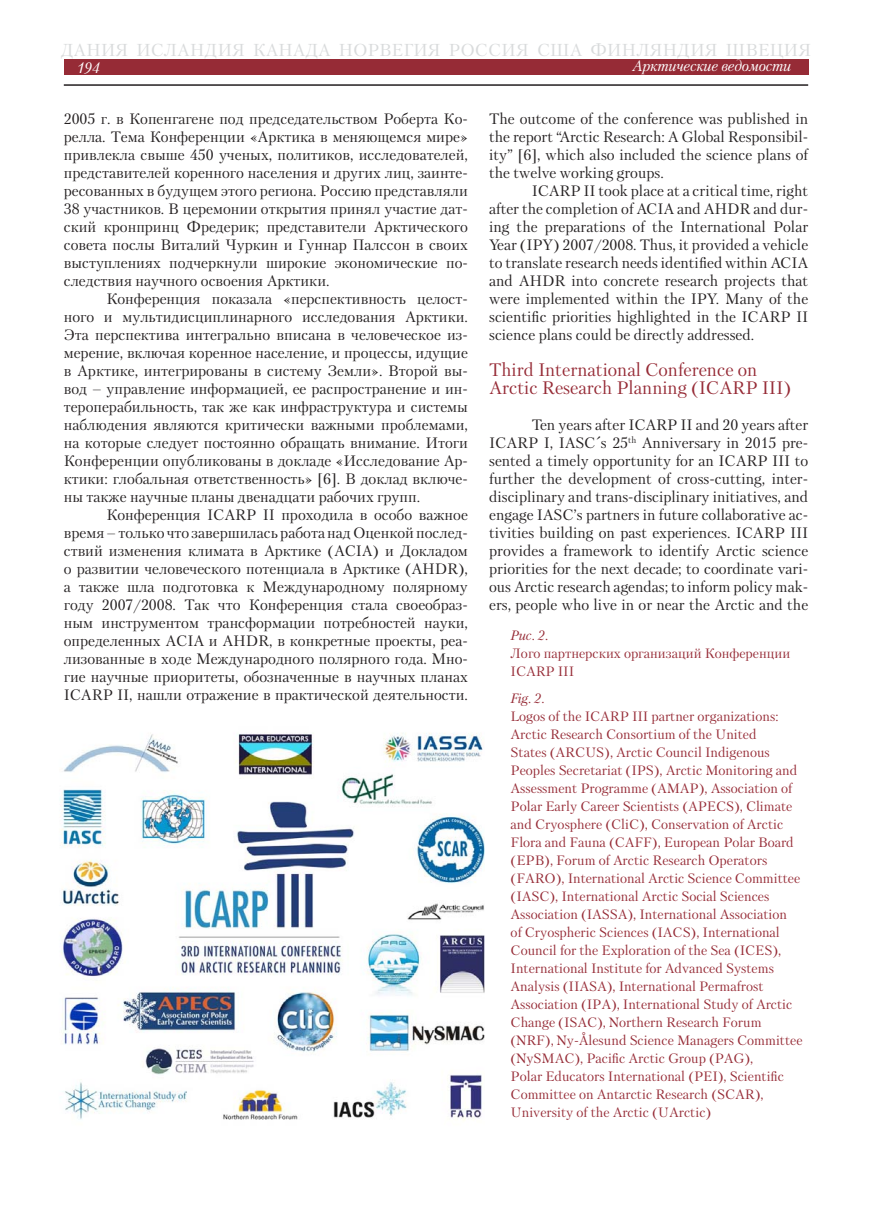
<style>
.page{position:relative;width:872px;height:1212px;background:#fff}
.page>*{position:absolute;margin:0;border:0;box-sizing:border-box;transform-origin:0 0}
.t1{font:18px/18px "Petersburg C";color:#962b36}
.t2{font:17.25px "Petersburg";color:#d9dbdc}
.t3{font:15px/18px "Petersburg";color:#231f20;text-align:justify}
.t4{font:italic 15px "Petersburg";letter-spacing:-.01em;color:#fff}
.t5{font:13.5px/18px "Petersburg";color:#962b36}
.t6{font:italic 13.5px "Petersburg";color:#962b36}
</style>
<div class="page">
<hr style="left:64px;top:84px;width:744px;height:2px;background:#231f20">
<div style="left:64px;top:60px;width:744px;height:15px;background:#962b36"></div>
<img style="left:60px;top:733px;width:424px;height:388px">
<p class="t2" style="left:61px;top:44px;width:752px">ДАНИЯ ИСЛАНДИЯ КАНАДА НОРВЕГИЯ РОССИЯ США ФИНЛЯНДИЯ ШВЕЦИЯ</p>
<p class="t4" style="left:77px;top:62px;width:25px">194</p>
<p class="t4" style="left:632px;top:61px;width:160px">Арктические ведомости</p>
<p class="t3" style="left:64px;top:112px;width:405px">2005 г. в Копенгагене под председательством Роберта Ко&shy;релла. Тема Конференции «Арктика в меняющемся мире» привлекла свыше 450 ученых, политиков, исследователей, представителей коренного населения и других лиц, заинте&shy;ресованных в будущем этого региона. Россию представляли 38 участников. В церемонии открытия принял участие дат&shy;ский кронпринц Фредерик; представители Арктического совета послы Виталий Чуркин и Гуннар Палссон в своих выступлениях подчеркнули широкие экономические по&shy;следствия научного освоения Арктики.</p>
<p class="t3" style="left:64px;top:292px;width:405px;text-indent:43px">Конференция показала «перспективность целост&shy;ного и мультидисциплинарного исследования Арктики.<br>Эта перспектива интегрально вписана в человеческое из&shy;мерение, включая коренное население, и процессы, идущие в Арктике, интегрированы в систему Земли». Второй вы&shy;вод – управление информацией, ее распространение и ин&shy;тероперабильность, так же как инфраструктура и системы наблюдения являются критически важными проблемами, на которые следует постоянно обращать внимание. Итоги Конференции опубликованы в докладе «Исследование Ар&shy;ктики: глобальная ответственность» [6]. В доклад включе&shy;ны также научные планы двенадцати рабочих групп.</p>
<p class="t3" style="left:64px;top:508px;width:405px;text-indent:43px">Конференция ICARP II проходила в особо важное время – только что завершилась работа над Оценкой послед&shy;ствий изменения климата в Арктике (АСIA) и Докладом о развитии человеческого потенциала в Арктике (AHDR), а также шла подготовка к Международному полярному году 2007/2008. Так что Конференция стала своеобраз&shy;ным инструментом трансформации потребностей науки, определенных ACIA и AHDR, в конкретные проекты, реа&shy;лизованные в ходе Международного полярного года. Мно&shy;гие научные приоритеты, обозначенные в научных планах ICARP II, нашли отражение в практической деятельности.</p>
<p class="t3" style="left:489px;top:112px;width:320px">The outcome of the conference was published in the report “Arctic Research: A Global Responsibil&shy;ity” [6], which also included the science plans of the twelve working groups.</p>
<p class="t3" style="left:489px;top:184px;width:320px;text-indent:43px">ICARP II took place at a critical time, right after the completion of ACIA and AHDR and dur&shy;ing the preparations of the International Polar Year (IPY) 2007/2008. Thus, it provided a vehicle to translate research needs identified within ACIA and AHDR into concrete research projects that were implemented within the IPY. Many of the scientific priorities highlighted in the ICARP II science plans could be directly addressed.</p>
<p class="t1" style="left:489px;top:361px;width:303px">Third International Conference on<br>Arctic Research Planning (ICARP III)</p>
<p class="t3" style="left:489px;top:418px;width:320px;text-indent:43px">Ten years after ICARP II and 20 years after ICARP I, IASC´s 25<sup>th</sup> Anniversary in 2015 pre&shy;sented a timely opportunity for an ICARP III to further the development of cross-cutting, inter&shy;disciplinary and trans-disciplinary initiatives, and engage IASC’s partners in future collaborative ac&shy;tivities building on past experiences. ICARP III provides a framework to identify Arctic science priorities for the next decade; to coordinate vari&shy;ous Arctic research agendas; to inform policy mak&shy;ers, people who live in or near the Arctic and the</p>
<p class="t6" style="left:510px;top:630px;width:39px">Рис. 2.</p>
<p class="t5" style="left:510px;top:646px;width:281px">Лого партнерских организаций Конференции<br>ICARP III</p>
<p class="t6" style="left:510px;top:693px;width:35px">Fig. 2.</p>
<p class="t5" style="left:510px;top:708px;width:293px">Logos of the ICARP III partner organizations:<br>Arctic Research Consortium of the United<br>States (ARCUS), Arctic Council Indigenous Peoples Secretariat (IPS), Arctic Monitoring and Assessment Programme (AMAP), Association of Polar Early Career Scientists (APECS), Climate and Cryosphere (CliC), Conservation of Arctic Flora and Fauna (CAFF), European Polar Board (EPB), Forum of Arctic Research Operators (FARO), International Arctic Science Committee (IASC), International Arctic Social Sciences Association (IASSA), International Association<br>of Cryospheric Sciences (IACS), International Council for the Exploration of the Sea (ICES), International Institute for Advanced Systems Analysis (IIASA), International Permafrost Association (IPA), International Study of Arctic Change (ISAC), Northern Research Forum (NRF), Ny-Ålesund Science Managers Committee (NySMAC), Pacific Arctic Group (PAG),<br>Polar Educators International (PEI), Scientific Committee on Antarctic Research (SCAR), University of the Arctic (UArctic)</p>
</div>
